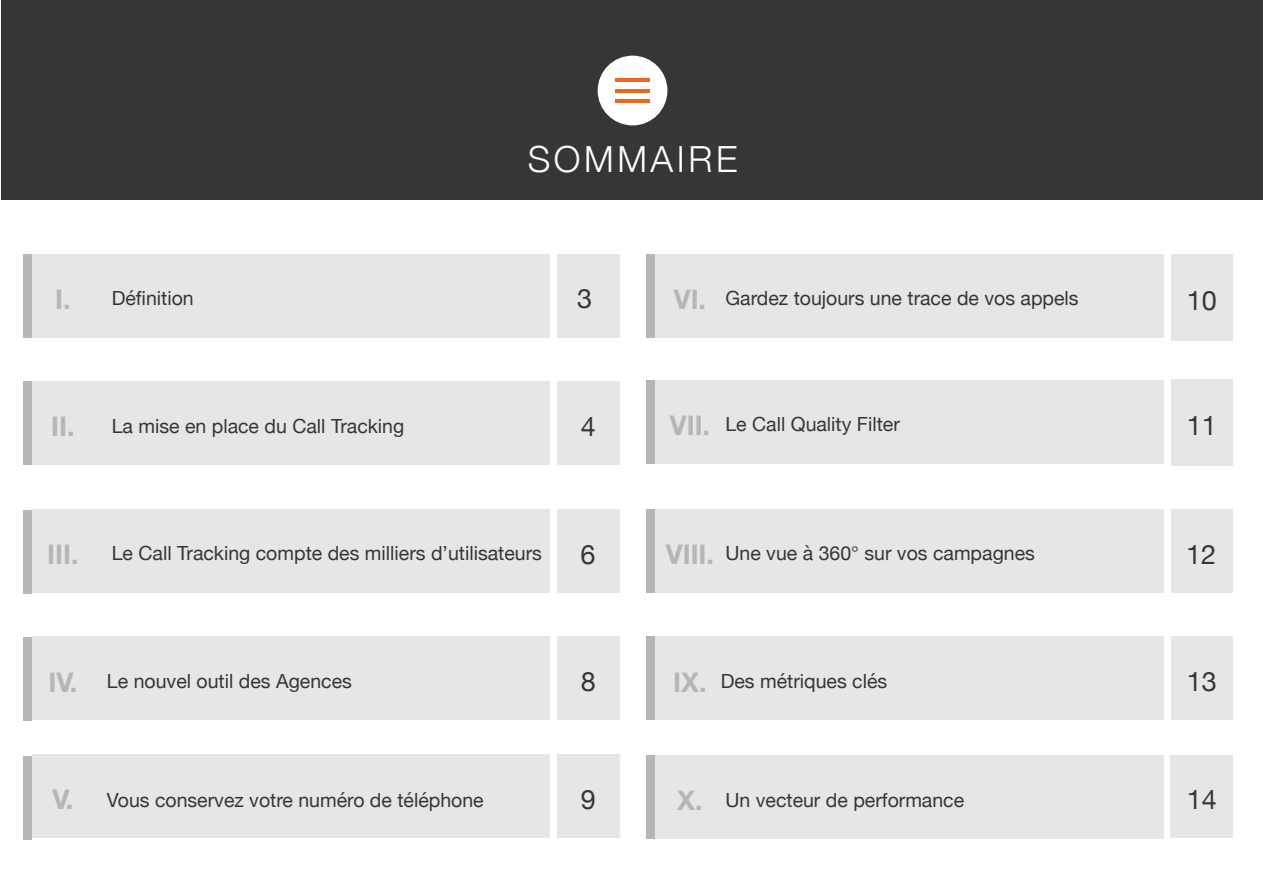
<style>
.page{position:relative;width:1263px;height:893px;background:#fff}
.page>*{position:absolute;margin:0;border:0;box-sizing:border-box;transform-origin:0 0}
.t1{font:300 36px "Helvetica Neue";letter-spacing:.1em;color:#fff}
.t2{font:700 27px "Helvetica Neue";color:#b4b6b8}
.t3{font:27px "Helvetica Neue";color:#343638}
.t4{font:19.5px "Helvetica Neue";color:#343638}
.s1{font-weight:700;font-size:27px;color:#b4b6b8}
</style>
<div class="page">
<div style="left:1px;top:0;width:1262px;height:200px;background:#343638"></div>
<div style="left:598px;top:56px;width:69px;height:69px;background:#fff;border-radius:50%"></div>
<hr style="left:615px;top:89px;width:35px;height:3px;background:#ea671d">
<hr style="left:615px;top:79px;width:35px;height:3px;background:#ea671d">
<hr style="left:615px;top:99px;width:35px;height:3px;background:#ea671d">
<div style="left:32px;top:254px;width:518px;height:83px;background:#e4e6e8"></div>
<div style="left:557px;top:254px;width:62px;height:83px;background:#e4e6e8"></div>
<div style="left:32px;top:381px;width:518px;height:84px;background:#e4e6e8"></div>
<div style="left:557px;top:381px;width:62px;height:84px;background:#e4e6e8"></div>
<div style="left:32px;top:509px;width:518px;height:83px;background:#e4e6e8"></div>
<div style="left:557px;top:509px;width:62px;height:83px;background:#e4e6e8"></div>
<div style="left:32px;top:637px;width:518px;height:83px;background:#e4e6e8"></div>
<div style="left:557px;top:637px;width:62px;height:83px;background:#e4e6e8"></div>
<div style="left:646px;top:254px;width:518px;height:83px;background:#e4e6e8"></div>
<div style="left:1171px;top:254px;width:61px;height:86px;background:#e4e6e8"></div>
<div style="left:646px;top:254px;width:8px;height:83px;background:#b4b6b8"></div>
<div style="left:646px;top:380px;width:518px;height:84px;background:#e4e6e8"></div>
<div style="left:1171px;top:379px;width:61px;height:86px;background:#e4e6e8"></div>
<div style="left:646px;top:380px;width:8px;height:84px;background:#b4b6b8"></div>
<div style="left:646px;top:509px;width:518px;height:83px;background:#e4e6e8"></div>
<div style="left:1171px;top:509px;width:61px;height:83px;background:#e4e6e8"></div>
<div style="left:646px;top:509px;width:8px;height:83px;background:#b4b6b8"></div>
<div style="left:646px;top:637px;width:518px;height:83px;background:#e4e6e8"></div>
<div style="left:1171px;top:637px;width:61px;height:83px;background:#e4e6e8"></div>
<div style="left:646px;top:637px;width:8px;height:83px;background:#b4b6b8"></div>
<div style="left:32px;top:754px;width:518px;height:84px;background:#e4e6e8"></div>
<div style="left:557px;top:754px;width:62px;height:84px;background:#e4e6e8"></div>
<div style="left:646px;top:755px;width:518px;height:84px;background:#e4e6e8"></div>
<div style="left:1171px;top:755px;width:62px;height:83px;background:#e4e6e8"></div>
<div style="left:646px;top:755px;width:8px;height:84px;background:#b4b6b8"></div>
<div style="left:24px;top:255px;width:8px;height:83px;background:#b4b6b8"></div>
<div style="left:24px;top:381px;width:8px;height:84px;background:#b4b6b8"></div>
<div style="left:24px;top:510px;width:8px;height:83px;background:#b4b6b8"></div>
<div style="left:24px;top:637px;width:8px;height:84px;background:#b4b6b8"></div>
<div style="left:24px;top:756px;width:8px;height:84px;background:#b4b6b8"></div>
<h1 class="t1" style="left:528px;top:130px;width:211px">SOMMAIRE</h1>
<h2 class="t2" style="left:55px;top:278px;width:17px">I.</h2>
<p class="t4" style="left:112px;top:284px;width:83px">Définition</p>
<h2 class="t3" style="left:577px;top:279px;width:17px">3</h2>
<h2 class="t2" style="left:674px;top:278px;width:34px">VI.</h2>
<p class="t4" style="left:725px;top:284px;width:355px">Gardez toujours une trace de vos appels</p>
<h2 class="t3" style="left:1187px;top:281px;width:32px">10</h2>
<h2 class="t2" style="left:51px;top:406px;width:25px">II.</h2>
<p class="t4" style="left:112px;top:412px;width:294px">La mise en place du Call Tracking</p>
<h2 class="t3" style="left:581px;top:407px;width:17px">4</h2>
<h2 class="t2" style="left:670px;top:404px;width:42px">VII.</h2>
<p class="t4" style="left:725px;top:410px;width:176px">Le Call Quality Filter</p>
<h2 class="t3" style="left:1187px;top:406px;width:32px">11</h2>
<h2 class="t2" style="left:47px;top:533px;width:33px">III.</h2>
<p class="t4" style="left:112px;top:539px;width:432px">Le Call Tracking compte des milliers d’utilisateurs</p>
<h2 class="t3" style="left:580px;top:534px;width:17px">6</h2>
<h2 class="t2" style="left:666px;top:533px;width:50px">VIII.</h2>
<p class="t4" style="left:725px;top:539px;width:311px">Une vue à 360° sur vos campagnes</p>
<h2 class="t3" style="left:1186px;top:534px;width:32px">12</h2>
<h2 class="t2" style="left:48px;top:661px;width:30px">IV.</h2>
<p class="t4" style="left:107px;top:667px;width:246px">Le nouvel outil des Agences</p>
<h2 class="t3" style="left:581px;top:662px;width:17px">8</h2>
<h2 class="t2" style="left:673px;top:661px;width:35px">IX.</h2>
<p class="t4" style="left:721px;top:667px;width:168px">Des métriques clés</p>
<h2 class="t3" style="left:1187px;top:662px;width:32px">13</h2>
<h2 class="t2" style="left:52px;top:778px;width:23px">V.</h2>
<p class="t4" style="left:107px;top:785px;width:378px">Vous conservez votre numéro de téléphone</p>
<h2 class="t3" style="left:581px;top:780px;width:17px">9</h2>
<p class="t4" style="left:677px;top:785px;width:289px"><span class="s1">X.</span> Un vecteur de performance</p>
<h2 class="t3" style="left:1187px;top:780px;width:32px">14</h2>
</div>
